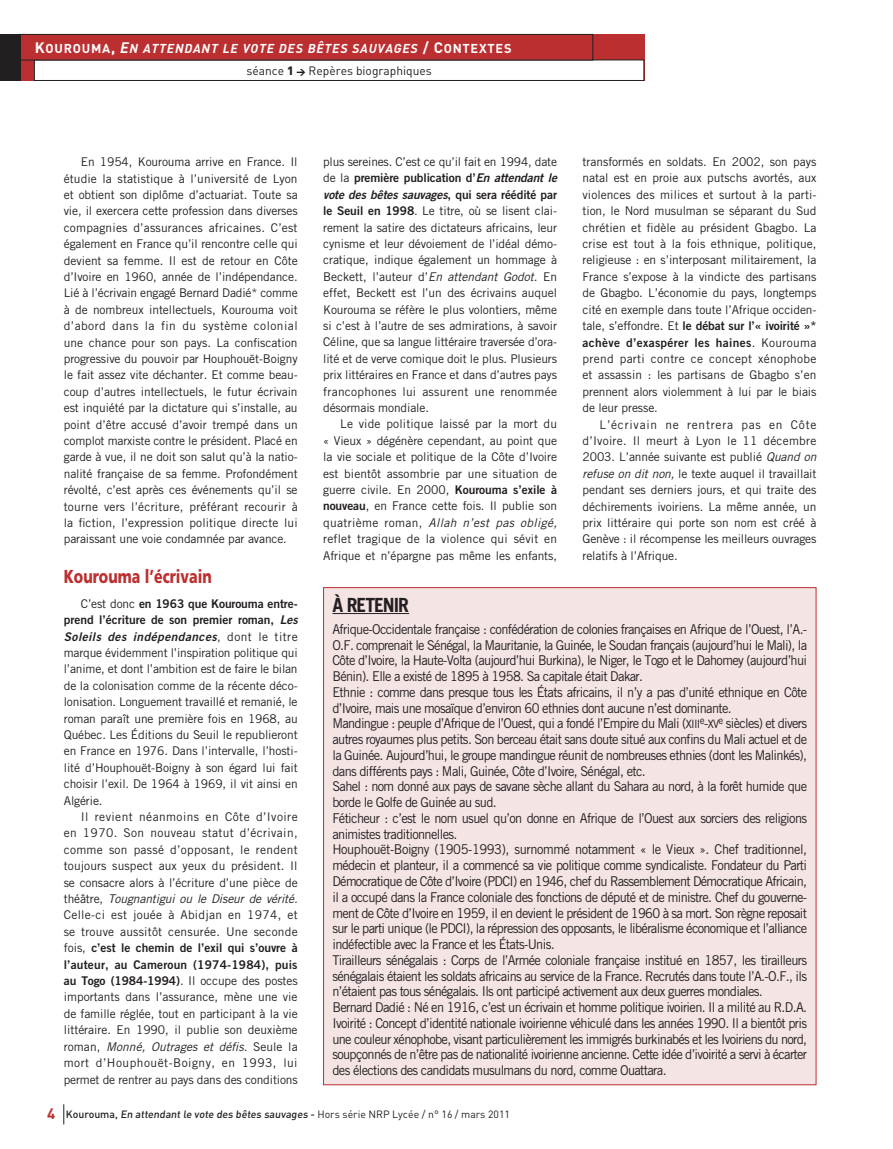
<style>
.page{position:relative;width:893px;height:1149px;background:#fff}
.page>*{position:absolute;margin:0;border:0;box-sizing:border-box;transform-origin:0 0}
.t1{font:700 19.5px "Trade Gothic";letter-spacing:-.05em;color:#231f20}
.t2{font:900 18.75px "Frutiger";color:#bc2f31;scale:.75 1}
.t3{font:13.5px/15.8px "Trade Gothic";letter-spacing:-.05em;color:#231f20;scale:.95 1}
.t4{font:italic 700 12.75px "DIN";letter-spacing:.06em;color:#fff}
.t5{font:12px/16.4px "Trade Gothic";letter-spacing:-.01em;color:#231f20;text-align:justify}
.t6{font:12px/16.4px "Trade Gothic Bold Two";color:#231f20}
.t7{font:12px/16.4px "Trade Gothic Bold Two";letter-spacing:.025em;color:#231f20}
.t8{font:12px "DIN";color:#231f20}
.t9{font:500 10.5px "DIN";color:#231f20}
.s1{font-style:normal;font-size:15px}
.s2{font-style:normal}
.s3{font-size:15px}
.s4{font-weight:900}
.s5{font-weight:900;font-size:9px}
.s6{font-family:"Trade Gothic"}
.s7{font-style:italic}
.s8{font-family:"Trade Gothic Bold Two"}
.s9{font-size:11.4px}
.s10{font-weight:700;font-size:15px;color:#bc2f31}
.s11{font-weight:400}
</style>
<div class="page">
<svg style="left:64px;top:1104px;width:1px;height:20px"></svg>
<div style="left:17px;top:34px;width:627px;height:47px;background:#bc2f31"></div>
<div style="left:34px;top:60px;width:610px;height:20px;background:#fff"></div>
<div style="left:34px;top:60px;width:610px;height:21px;border:1px solid #231f20"></div>
<div style="left:19px;top:34px;width:574px;height:26px;border:1px solid #231f20"></div>
<div style="left:0;top:34px;width:21px;height:47px;background:#231f20"></div>
<div style="left:324px;top:587px;width:492px;height:497px;background:#f4e4e4"></div>
<hr style="left:332px;top:613px;width:77px;height:1px;background:#231f20">
<p class="t4" style="left:35px;top:43px;width:478px"><span class="s1">K</span><span class="s2">OUROUMA</span><span class="s1">,</span> <span class="s3">E</span>N ATTENDANT LE VOTE DES BÊTES SAUVAGES <span class="s1">/ C</span><span class="s2">ONTEXTES</span></p>
<p class="t8" style="left:246px;top:67px;width:187px">séance <span class="s4">1</span> <span class="s5">&gt;</span> Repères biographiques</p>
<p class="t5" style="left:64px;top:155px;width:235px;text-indent:17px">En 1954, Kourouma arrive en France. Il étudie la statistique à l’université de Lyon et obtient son diplôme d’actuariat. Toute sa vie, il exercera cette profession dans diverses compagnies d’assurances africaines. C’est également en France qu’il rencontre celle qui devient sa femme. Il est de retour en Côte d’Ivoire en 1960, année de l’indépendance.<br>Lié à l’écrivain engagé Bernard Dadié* comme à de nombreux intellectuels, Kourouma voit d’abord dans la fin du système colonial une chance pour son pays. La confiscation progressive du pouvoir par Houphouët-Boigny le fait assez vite déchanter. Et comme beau&shy;coup d’autres intellectuels, le futur écrivain est inquiété par la dictature qui s’installe, au point d’être accusé d’avoir trempé dans un complot marxiste contre le président. Placé en garde à vue, il ne doit son salut qu’à la natio&shy;nalité française de sa femme. Profondément révolté, c’est après ces événements qu’il se tourne vers l’écriture, préférant recourir à la fiction, l’expression politique directe lui paraissant une voie condamnée par avance.</p>
<h2 class="t2" style="left:64px;top:568px;width:199px">Kourouma l’écrivain</h2>
<p class="t6" style="left:64px;top:596px;width:235px;text-align:justify;text-indent:17px"><span class="s6">C’est donc</span> en 1963 que Kourouma entre&shy;prend l’écriture de son premier roman, <span class="s7">Les Soleils des indépendances</span><span class="s6">, dont le titre</span></p>
<p class="t5" style="left:64px;top:645px;width:235px">marque évidemment l’inspiration politique qui l’anime, et dont l’ambition est de faire le bilan de la colonisation comme de la récente déco&shy;lonisation. Longuement travaillé et remanié, le roman paraît une première fois en 1968, au Québec. Les Éditions du Seuil le republieront en France en 1976. Dans l’intervalle, l’hosti&shy;lité d’Houphouët-Boigny à son égard lui fait choisir l’exil. De 1964 à 1969, il vit ainsi en Algérie.</p>
<p class="t5" style="left:64px;top:809px;width:235px;text-indent:17px">Il revient néanmoins en Côte d’Ivoire en 1970. Son nouveau statut d’écrivain, comme son passé d’opposant, le rendent toujours suspect aux yeux du président. Il se consacre alors à l’écriture d’une pièce de théâtre, <span class="s7">Tougnantigui ou le Diseur de vérité.<br></span>Celle-ci est jouée à Abidjan en 1974, et se trouve aussitôt censurée. Une seconde</p>
<p class="t6" style="left:64px;top:940px;width:235px"><span class="s6">fois,</span> c’est le chemin de l’exil qui s’ouvre à l’auteur, au Cameroun (1974-1984), puis</p>
<p class="t5" style="left:64px;top:973px;width:235px"><span class="s8">au Togo (1984-1994)</span>. Il occupe des postes importants dans l’assurance, mène une vie de famille réglée, tout en participant à la vie littéraire. En 1990, il publie son deuxième roman, <span class="s7">Monné, Outrages et défis.</span> Seule la mort d’Houphouët-Boigny, en 1993, lui permet de rentrer au pays dans des conditions</p>
<p class="t5" style="left:323px;top:154px;width:235px">plus sereines. C’est ce qu’il fait en 1994, date</p>
<p class="t6" style="left:323px;top:171px;width:235px"><span class="s6">de la</span> première publication d’<span class="s7">En attendant le vote des bêtes sauvages</span>, qui sera réédité par</p>
<p class="t5" style="left:323px;top:204px;width:235px"><span class="s8">le Seuil en 1998</span>. Le titre, où se lisent clai&shy;rement la satire des dictateurs africains, leur cynisme et leur dévoiement de l’idéal démo&shy;cratique, indique également un hommage à Beckett, l’auteur d’<span class="s7">En attendant Godot.</span> En effet, Beckett est l’un des écrivains auquel Kourouma se réfère le plus volontiers, même si c’est à l’autre de ses admirations, à savoir Céline, que sa langue littéraire traversée d’ora&shy;lité et de verve comique doit le plus. Plusieurs prix littéraires en France et dans d’autres pays francophones lui assurent une renommée désormais mondiale.</p>
<p class="t5" style="left:323px;top:417px;width:235px;text-indent:17px">Le vide politique laissé par la mort du « Vieux » dégénère cependant, au point que la vie sociale et politique de la Côte d’Ivoire est bientôt assombrie par une situation de guerre civile. En 2000, <span class="s8">Kourouma s’exile à nouveau</span>, en France cette fois. Il publie son quatrième roman, <span class="s7">Allah n’est pas obligé, </span>reflet tragique de la violence qui sévit en Afrique et n’épargne pas même les enfants,</p>
<h1 class="t1" style="left:332px;top:597px;width:78px">À RETENIR</h1>
<p class="t3" style="left:332px;top:622px;width:501px">Afrique-Occidentale française : confédération de colonies françaises en Afrique de l’Ouest, l’A.- O.F. comprenait le Sénégal, la Mauritanie, la Guinée, le Soudan français (aujourd’hui le Mali), la Côte d’Ivoire, la Haute-Volta (aujourd’hui Burkina), le Niger, le Togo et le Dahomey (aujourd’hui Bénin). Elle a existé de 1895 à 1958. Sa capitale était Dakar.<br>Ethnie : comme dans presque tous les États africains, il n’y a pas d’unité ethnique en Côte d’Ivoire, mais une mosaïque d’environ 60 ethnies dont aucune n’est dominante.<br>Mandingue : peuple d’Afrique de l’Ouest, qui a fondé l’Empire du Mali (<span class="s9">XIII</span><sup>e</sup>-<span class="s9">XV</span><sup>e</sup> siècles) et divers autres royaumes plus petits. Son berceau était sans doute situé aux confins du Mali actuel et de la Guinée. Aujourd’hui, le groupe mandingue réunit de nombreuses ethnies (dont les Malinkés), dans différents pays : Mali, Guinée, Côte d’Ivoire, Sénégal, etc.<br>Sahel : nom donné aux pays de savane sèche allant du Sahara au nord, à la forêt humide que borde le Golfe de Guinée au sud.<br>Féticheur : c’est le nom usuel qu’on donne en Afrique de l’Ouest aux sorciers des religions animistes traditionnelles.<br>Houphouët-Boigny (1905-1993), surnommé notamment « le Vieux ». Chef traditionnel, médecin et planteur, il a commencé sa vie politique comme syndicaliste. Fondateur du Parti Démocratique de Côte d’Ivoire (PDCI) en 1946, chef du Rassemblement Démocratique Africain, il a occupé dans la France coloniale des fonctions de député et de ministre. Chef du gouverne&shy;ment de Côte d’Ivoire en 1959, il en devient le président de 1960 à sa mort. Son règne reposait sur le parti unique (le PDCI), la répression des opposants, le libéralisme économique et l’alliance indéfectible avec la France et les États-Unis.<br>Tirailleurs sénégalais : Corps de l’Armée coloniale française institué en 1857, les tirailleurs sénégalais étaient les soldats africains au service de la France. Recrutés dans toute l’A.-O.F., ils n’étaient pas tous sénégalais. Ils ont participé activement aux deux guerres mondiales.<br>Bernard Dadié : Né en 1916, c’est un écrivain et homme politique ivoirien. Il a milité au R.D.A.<br>Ivoirité : Concept d’identité nationale ivoirienne véhiculé dans les années 1990. Il a bientôt pris une couleur xénophobe, visant particulièrement les immigrés burkinabés et les Ivoiriens du nord, soupçonnés de n’être pas de nationalité ivoirienne ancienne. Cette idée d’ivoirité a servi à écarter des élections des candidats musulmans du nord, comme Ouattara.</p>
<p class="t5" style="left:583px;top:154px;width:235px">transformés en soldats. En 2002, son pays natal est en proie aux putschs avortés, aux violences des milices et surtout à la parti&shy;tion, le Nord musulman se séparant du Sud chrétien et fidèle au président Gbagbo. La crise est tout à la fois ethnique, politique, religieuse : en s’interposant militairement, la France s’expose à la vindicte des partisans de Gbagbo. L’économie du pays, longtemps cité en exemple dans toute l’Afrique occiden-</p>
<p class="t7" style="left:583px;top:318px;width:235px"><span class="s6">tale, s’effondre. Et</span> le débat sur l’« ivoirité »* achève d’exaspérer les haines<span class="s6">. Kourouma</span></p>
<p class="t5" style="left:583px;top:351px;width:235px">prend parti contre ce concept xénophobe et assassin : les partisans de Gbagbo s’en prennent alors violemment à lui par le biais de leur presse.</p>
<p class="t5" style="left:583px;top:417px;width:235px;text-indent:17px">L’écrivain ne rentrera pas en Côte d’Ivoire. Il meurt à Lyon le 11 décembre 2003. L’année suivante est publié <span class="s7">Quand on refuse on dit non,</span> le texte auquel il travaillait pendant ses derniers jours, et qui traite des déchirements ivoiriens. La même année, un prix littéraire qui porte son nom est créé à Genève : il récompense les meilleurs ouvrages relatifs à l’Afrique.</p>
<p class="t9" style="left:47px;top:1110px;width:464px"><span class="s10">4</span> Kourouma, En attendant le vote des bêtes sauvages - <span class="s11">Hors série NRP Lycée / n° 16 / mars 2011</span></p>
</div>
